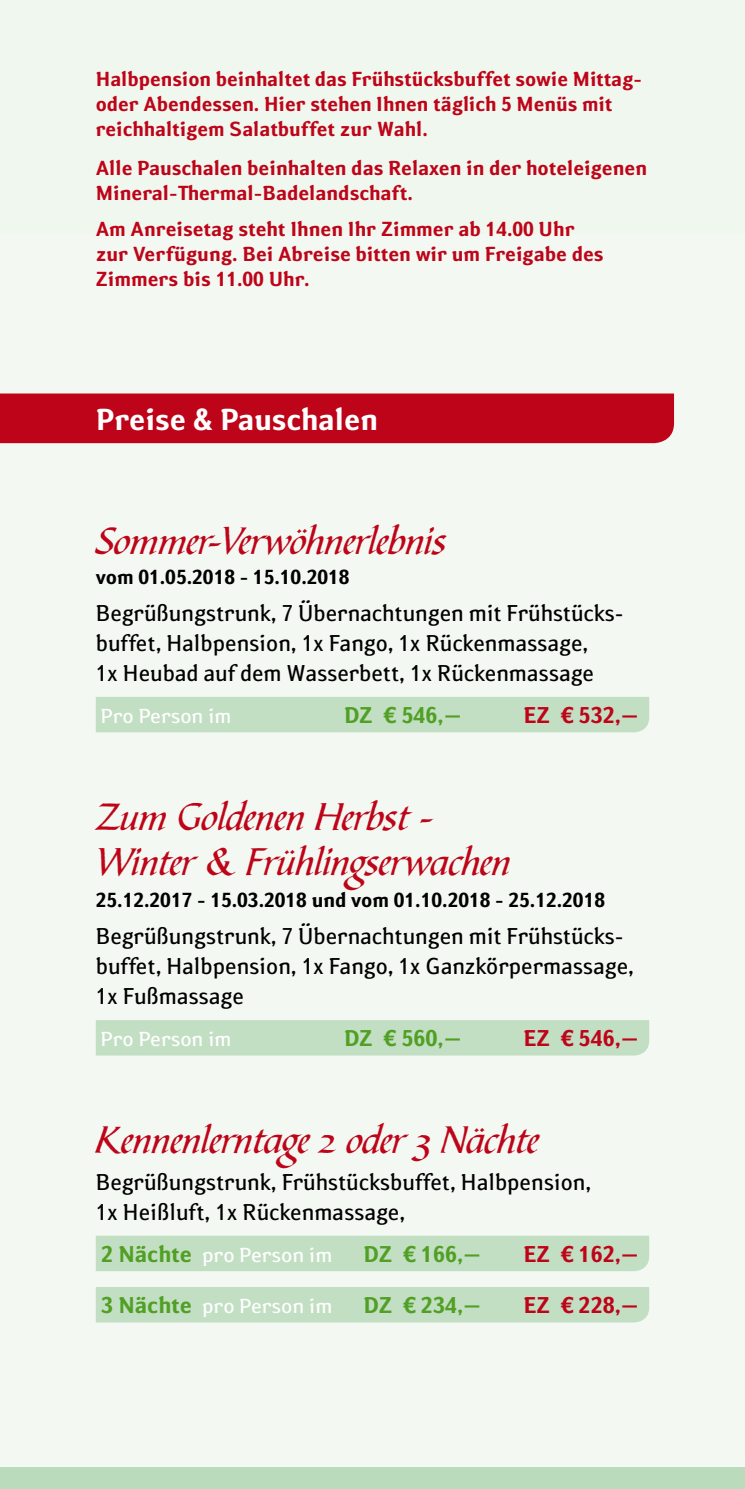
<style>
.page{position:relative;width:745px;height:1489px;background:#fff}
.page>*{position:absolute;margin:0;border:0;box-sizing:border-box;transform-origin:0 0}
.t1{font:40px/45px "Bible Script Std";color:#be0418}
.t2{font:700 30px "Bad Birnbach Susan";color:#fff}
.t3{font:22.5px/30px "Bad Birnbach Susan";color:#000;scale:.95 1}
.t4{font:700 22.5px "Bad Birnbach Susan";color:#51a025}
.t5{font:700 22.5px "Bad Birnbach Susan";color:#be0418}
.t6{font:700 20px/25px "Bad Birnbach Susan";color:#be0418}
.t7{font:700 20px "Bad Birnbach Susan";color:#000}
.t8{font:20px "Bad Birnbach Susan";color:#fff}
.s1{font-weight:700;font-size:22.5px;color:#51a025}
</style>
<div class="page">
<div style="left:0;top:0;width:744px;height:1488px;background:#f3f8f2"></div>
<div style="left:96px;top:697px;width:552px;height:35px;background:#c2dfc3"></div>
<div style="left:96px;top:1020px;width:552px;height:35px;background:#c2dfc3"></div>
<div style="left:96px;top:1235px;width:552px;height:36px;background:#c2dfc3"></div>
<div style="left:96px;top:1287px;width:552px;height:35px;background:#c2dfc3"></div>
<div style="left:0;top:393px;width:673px;height:50px;background:#be0418"></div>
<div style="left:0;top:1467px;width:744px;height:21px;background:#badbbc"></div>
<p class="t6" style="left:96px;top:67px;width:547px">Halbpension beinhaltet das Frühstücksbuffet sowie Mittag&shy;oder Abendessen. Hier stehen Ihnen täglich 5 Menüs mit reichhaltigem Salatbuffet zur Wahl.</p>
<p class="t6" style="left:96px;top:156px;width:552px">Alle Pauschalen beinhalten das Relaxen in der hoteleigenen<br>Mineral-Thermal-Badelandschaft.</p>
<p class="t6" style="left:96px;top:216px;width:509px">Am Anreisetag steht Ihnen Ihr Zimmer ab 14.00 Uhr zur Verfügung. Bei Abreise bitten wir um Freigabe des<br>Zimmers bis 11.00 Uhr.</p>
<h2 class="t2" style="left:96px;top:399px;width:283px">Preise &amp; Pauschalen</h2>
<h1 class="t1" style="left:96px;top:517px;width:351px">Sommer-Verwöhnerlebnis</h1>
<p class="t7" style="left:96px;top:563px;width:255px">vom 01.05.2018 - 15.10.2018</p>
<p class="t3" style="left:96px;top:598px;width:556px">Begrüßungstrunk, 7 Übernachtungen mit Frühstücks&shy;buffet, Halbpension, 1x Fango, 1x Rückenmassage,<br>1x Heubad auf dem Wasserbett, 1x Rückenmassage</p>
<p class="t8" style="left:100px;top:703px;width:132px">Pro Person im</p>
<p class="t4" style="left:344px;top:700px;width:119px">DZ € 546,–</p>
<p class="t5" style="left:523px;top:700px;width:117px">EZ € 532,–</p>
<h1 class="t1" style="left:96px;top:793px;width:416px">Zum Goldenen Herbst -<br>Winter &amp; Frühlingserwachen</h1>
<p class="t7" style="left:96px;top:886px;width:510px">25.12.2017 - 15.03.2018 und vom 01.10.2018 - 25.12.2018</p>
<p class="t3" style="left:96px;top:921px;width:567px">Begrüßungstrunk, 7 Übernachtungen mit Frühstücks&shy;buffet, Halbpension, 1x Fango, 1x Ganzkörpermassage,<br>1x Fußmassage</p>
<p class="t8" style="left:100px;top:1026px;width:132px">Pro Person im</p>
<p class="t4" style="left:344px;top:1023px;width:119px">DZ € 560,–</p>
<p class="t5" style="left:523px;top:1023px;width:117px">EZ € 546,–</p>
<h1 class="t1" style="left:96px;top:1116px;width:444px">Kennenlerntage 2 oder 3 Nächte</h1>
<p class="t3" style="left:96px;top:1166px;width:522px">Begrüßungstrunk, Frühstücksbuffet, Halbpension,<br>1x Heißluft, 1x Rückenmassage,</p>
<p class="t8" style="left:101px;top:1241px;width:232px"><span class="s1">2 Nächte</span> pro Person im</p>
<p class="t4" style="left:363px;top:1239px;width:119px">DZ € 166,–</p>
<p class="t5" style="left:523px;top:1239px;width:117px">EZ € 162,–</p>
<p class="t8" style="left:101px;top:1293px;width:232px"><span class="s1">3 Nächte</span> pro Person im</p>
<p class="t4" style="left:363px;top:1290px;width:119px">DZ € 234,–</p>
<p class="t5" style="left:523px;top:1290px;width:117px">EZ € 228,–</p>
</div>
